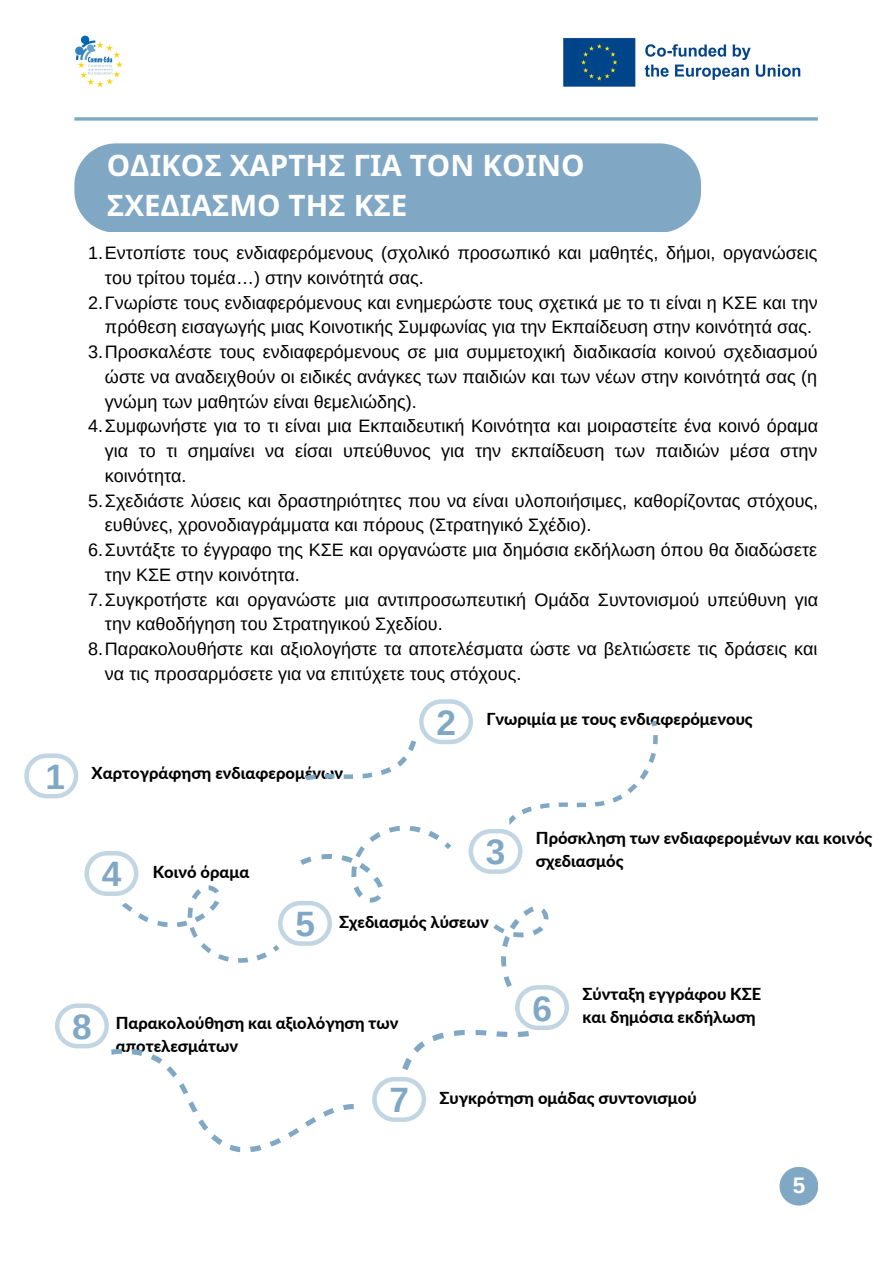
<style>
.page{position:relative;width:893px;height:1264px;background:#fff}
.page>*{position:absolute;margin:0;border:0;box-sizing:border-box;transform-origin:0 0}
.t1{font:700 35.25px "Arimo";color:#80a8c5}
.t2{font:700 29.55px "Noto Sans";color:#fff}
.t3{font:700 22.5px "Arimo";color:#fff}
.t4{font:18px/24.8px "Arimo";color:#000}
.t5{font:800 16.5px/22.5px "Lato";color:#000}
</style>
<div class="page">
<img style="left:75px;top:35px;width:48px;height:53px">
<img style="left:563px;top:37px;width:238px;height:50px">
<svg style="left:74px;top:117px;width:743px;height:4px;background:#93b5cd"></svg>
<div style="left:779px;top:1166px;width:39px;height:39px;background:#80a8c5;border-radius:50%"></div>
<div style="left:74px;top:143px;width:627px;height:89px;background:#80a8c5"></div>
<svg style="left:24px;top:753px;width:54px;height:45px"></svg>
<svg style="left:179px;top:1084px;width:137px;height:69px"></svg>
<svg style="left:55px;top:851px;width:194px;height:233px"></svg>
<svg style="left:254px;top:699px;width:404px;height:422px"></svg>
<p class="t1" style="left:45px;top:757px;width:21px">1</p>
<p class="t2" style="left:107px;top:144px;width:479px">ΟΔΙΚΟΣ ΧΑΡΤΗΣ ΓΙΑ ΤΟΝ ΚΟΙΝΟ</p>
<p class="t2" style="left:107px;top:184px;width:302px">ΣΧΕΔΙΑΣΜΟ ΤΗΣ ΚΣΕ</p>
<p class="t4" style="left:105px;top:241px;width:714px;text-indent:-17px">1.Εντοπίστε τους ενδιαφερόμενους (σχολικό προσωπικό και μαθητές, δήμοι, οργανώσεις του τρίτου τομέα…) στην κοινότητά σας.</p>
<p class="t4" style="left:105px;top:290px;width:714px;text-indent:-17px">2.Γνωρίστε τους ενδιαφερόμενους και ενημερώστε τους σχετικά με το τι είναι η ΚΣΕ και την πρόθεση εισαγωγής μιας Κοινοτικής Συμφωνίας για την Εκπαίδευση στην κοινότητά σας.</p>
<p class="t4" style="left:105px;top:339px;width:714px;text-align:justify;text-indent:-17px">3.Προσκαλέστε τους ενδιαφερόμενους σε μια συμμετοχική διαδικασία κοινού σχεδιασμού ώστε να αναδειχθούν οι ειδικές ανάγκες των παιδιών και των νέων στην κοινότητά σας (η γνώμη των μαθητών είναι θεμελιώδης).</p>
<p class="t4" style="left:105px;top:414px;width:714px;text-align:justify;text-indent:-17px">4.Συμφωνήστε για το τι είναι μια Εκπαιδευτική Κοινότητα και μοιραστείτε ένα κοινό όραμα για το τι σημαίνει να είσαι υπεύθυνος για την εκπαίδευση των παιδιών μέσα στην κοινότητα.</p>
<p class="t4" style="left:105px;top:488px;width:714px;text-indent:-17px">5.Σχεδιάστε λύσεις και δραστηριότητες που να είναι υλοποιήσιμες, καθορίζοντας στόχους, ευθύνες, χρονοδιαγράμματα και πόρους (Στρατηγικό Σχέδιο).</p>
<p class="t4" style="left:105px;top:537px;width:713px;text-indent:-17px">6.Συντάξτε το έγγραφο της ΚΣΕ και οργανώστε μια δημόσια εκδήλωση όπου θα διαδώσετε την ΚΣΕ στην κοινότητα.</p>
<p class="t4" style="left:105px;top:587px;width:714px;text-indent:-17px">7.Συγκροτήστε και οργανώστε μια αντιπροσωπευτική Ομάδα Συντονισμού υπεύθυνη για την καθοδήγηση του Στρατηγικού Σχεδίου.</p>
<p class="t4" style="left:105px;top:636px;width:714px;text-indent:-17px">8.Παρακολουθήστε και αξιολογήστε τα αποτελέσματα ώστε να βελτιώσετε τις δράσεις και να τις προσαρμόσετε για να επιτύχετε τους στόχους.</p>
<p class="t5" style="left:92px;top:761px;width:253px">Χαρτογράφηση ενδιαφερομένων</p>
<p class="t1" style="left:102px;top:854px;width:21px">4</p>
<p class="t5" style="left:153px;top:860px;width:98px">Κοινό όραμα</p>
<p class="t1" style="left:436px;top:702px;width:21px">2</p>
<p class="t5" style="left:486px;top:707px;width:268px">Γνωριμία με τους ενδιαφερόμενους</p>
<p class="t1" style="left:486px;top:832px;width:21px">3</p>
<p class="t5" style="left:536px;top:826px;width:338px">Πρόσκληση των ενδιαφερομένων και κοινός σχεδιασμός</p>
<p class="t1" style="left:295px;top:904px;width:21px">5</p>
<p class="t5" style="left:339px;top:910px;width:151px">Σχεδιασμός λύσεων</p>
<p class="t1" style="left:72px;top:1006px;width:21px">8</p>
<p class="t5" style="left:116px;top:1011px;width:284px">Παρακολούθηση και αξιολόγηση των αποτελεσμάτων</p>
<p class="t1" style="left:532px;top:988px;width:21px">6</p>
<p class="t5" style="left:582px;top:982px;width:180px">Σύνταξη εγγράφου ΚΣΕ</p>
<p class="t5" style="left:582px;top:1005px;width:175px">και δημόσια εκδήλωση</p>
<p class="t1" style="left:389px;top:1080px;width:21px">7</p>
<p class="t5" style="left:439px;top:1086px;width:258px">Συγκρότηση ομάδας συντονισμού</p>
<p class="t3" style="left:792px;top:1172px;width:14px">5</p>
</div>
